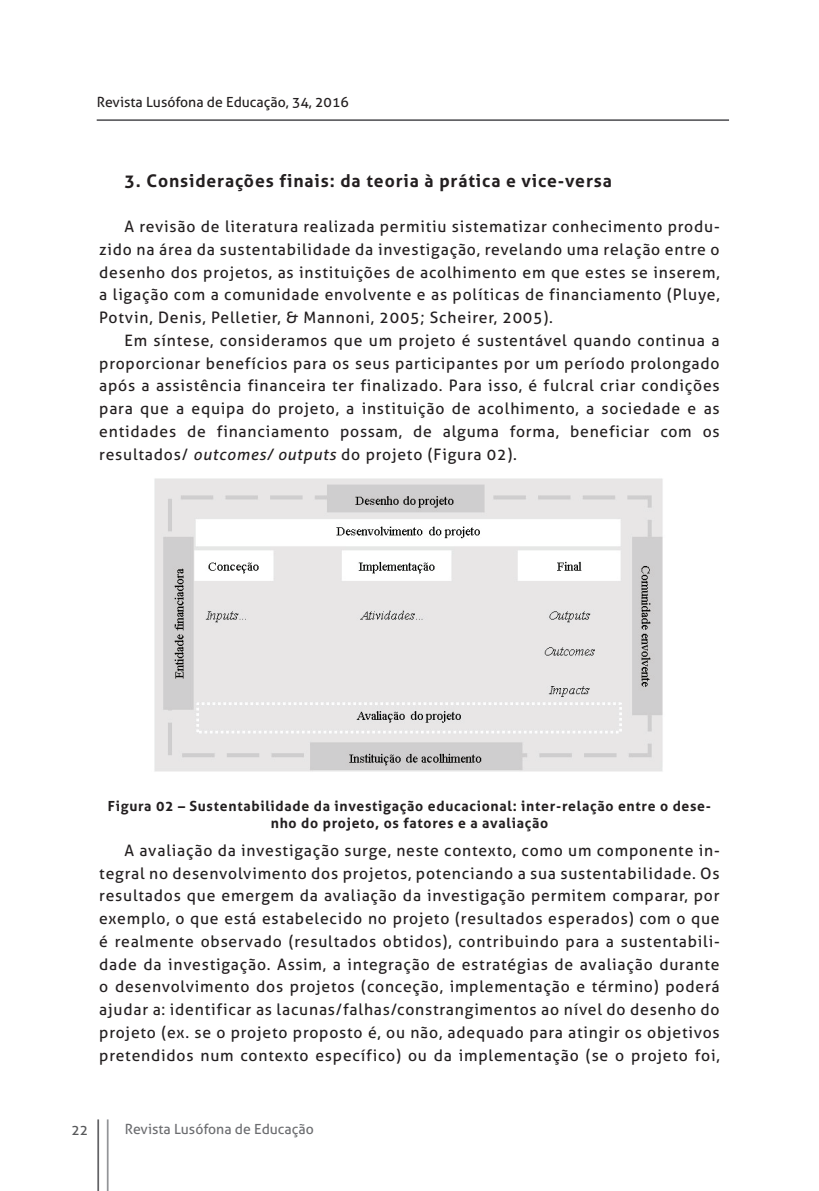
<style>
.page{position:relative;width:819px;height:1191px;background:#fff}
.page>*{position:absolute;margin:0;border:0;box-sizing:border-box;transform-origin:0 0}
.t1{font:700 17.5px "Aller";letter-spacing:.05em;color:#231f20}
.t2{font:15.75px/22.8px "Aller";letter-spacing:.05em;color:#231f20;text-align:justify}
.t3{font:700 14px/17.5px "Aller";letter-spacing:.05em;color:#231f20;text-align:center}
.t4{font:14px "Aller";color:#231f20}
.t5{font:14px "Aller";color:#6c6d70}
.t6{font:14px "Aller";color:#57585a}
.s1{font-style:italic}
</style>
<div class="page">
<hr style="left:97px;top:119px;width:632px;height:2px;background:#636366">
<hr style="left:107px;top:1119px;width:2px;height:72px;background:#939598">
<hr style="left:97px;top:1119px;width:2px;height:72px;background:#636366">
<img style="left:154px;top:478px;width:509px;height:294px">
<p class="t4" style="left:97px;top:93px;width:253px">Revista Lusófona de Educação, 34, 2016</p>
<p class="t1" style="left:124px;top:170px;width:489px">3. Considerações finais: da teoria à prática e vice-versa</p>
<p class="t2" style="left:99px;top:215px;width:622px;text-indent:25px">A revisão de literatura realizada permitiu sistematizar conhecimento produ&shy;zido na área da sustentabilidade da investigação, revelando uma relação entre o desenho dos projetos, as instituições de acolhimento em que estes se inserem, a ligação com a comunidade envolvente e as políticas de financiamento (Pluye, Potvin, Denis, Pelletier, &amp; Mannoni, 2005; Scheirer, 2005).</p>
<p class="t2" style="left:99px;top:329px;width:622px;text-indent:25px">Em síntese, consideramos que um projeto é sustentável quando continua a proporcionar benefícios para os seus participantes por um período prolongado após a assistência financeira ter finalizado. Para isso, é fulcral criar condições para que a equipa do projeto, a instituição de acolhimento, a sociedade e as entidades de financiamento possam, de alguma forma, beneficiar com os resultados/ <span class="s1">outcomes/ outputs</span> do projeto (Figura 02).</p>
<p class="t3" style="left:108px;top:797px;width:604px">Figura 02 – Sustentabilidade da investigação educacional: inter-relação entre o dese&shy;nho do projeto, os fatores e a avaliação</p>
<p class="t2" style="left:99px;top:839px;width:622px;text-indent:25px">A avaliação da investigação surge, neste contexto, como um componente in&shy;tegral no desenvolvimento dos projetos, potenciando a sua sustentabilidade. Os resultados que emergem da avaliação da investigação permitem comparar, por exemplo, o que está estabelecido no projeto (resultados esperados) com o que é realmente observado (resultados obtidos), contribuindo para a sustentabili&shy;dade da investigação. Assim, a integração de estratégias de avaliação durante o desenvolvimento dos projetos (conceção, implementação e término) poderá ajudar a: identificar as lacunas/falhas/constrangimentos ao nível do desenho do projeto (ex. se o projeto proposto é, ou não, adequado para atingir os objetivos pretendidos num contexto específico) ou da implementação (se o projeto foi,</p>
<p class="t6" style="left:72px;top:1121px;width:18px">22</p>
<p class="t5" style="left:125px;top:1121px;width:190px">Revista Lusófona de Educação</p>
</div>
